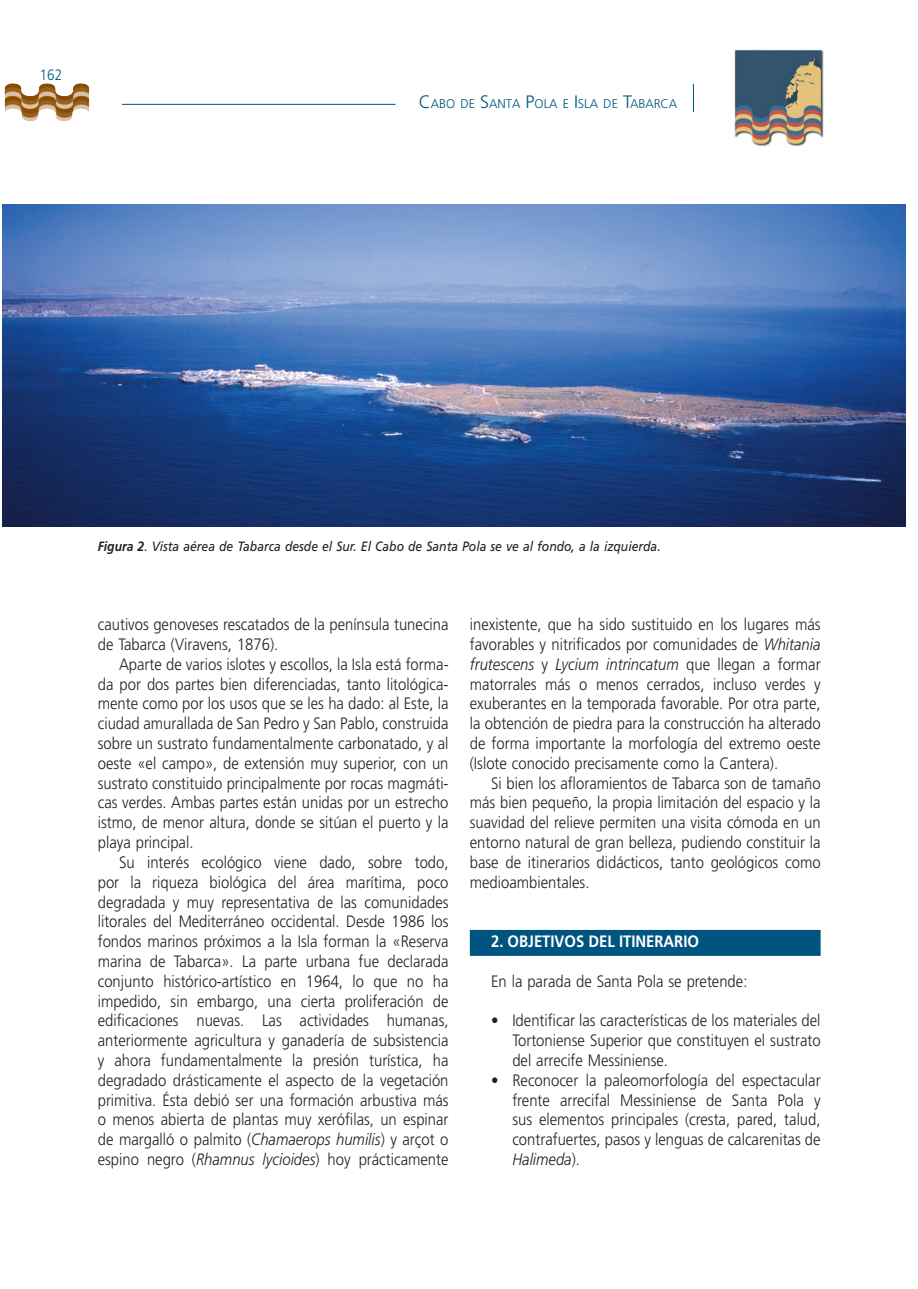
<style>
.page{position:relative;width:918px;height:1289px;background:#fff}
.page>*{position:absolute;margin:0;border:0;box-sizing:border-box;transform-origin:0 0}
.t1{font:300 16.5px/19.8px "Frutiger";color:#231f20;text-align:justify;scale:.9 1}
.t2{font:700 16.5px "Frutiger";color:#fff;scale:.9 1}
.t3{font:300 15px "Frutiger";color:#005480;scale:.9 1}
.t4{font:italic 13.5px "Frutiger";color:#231f20;scale:.9 1}
.t5{font:300 12.6px "Frutiger";color:#005480}
.s1{font-size:18px}
.s2{font-weight:700}
.s3{font-style:italic}
</style>
<div class="page">
<img style="left:61px;top:83px;width:28px;height:38px">
<img style="left:734px;top:49px;width:90px;height:98px">
<svg style="left:693px;top:84px;width:1px;height:28px"></svg>
<hr style="left:122px;top:104px;width:273px;height:1px;background:#005480">
<div style="left:471px;top:930px;width:349px;height:25px;background:#005480"></div>
<div style="left:470px;top:930px;width:351px;height:26px;border:2px solid #005480"></div>
<img style="left:3px;top:204px;width:903px;height:322px">
<p class="t3" style="left:40px;top:69px;width:27px">162</p>
<p class="t5" style="left:419px;top:98px;width:260px"><span class="s1">C</span>ABO DE <span class="s1">S</span>ANTA <span class="s1">P</span>OLA E <span class="s1">I</span>SLA DE <span class="s1">T</span>ABARCA</p>
<p class="t4" style="left:98px;top:541px;width:627px"><span class="s2">Figura 2</span>. Vista aérea de Tabarca desde el Sur. El Cabo de Santa Pola se ve al fondo, a la izquierda.</p>
<p class="t1" style="left:98px;top:616px;width:391px">cautivos genoveses rescatados de la península tunecina de Tabarca (Viravens, 1876).</p>
<p class="t1" style="left:98px;top:655px;width:391px;text-indent:21px">Aparte de varios islotes y escollos, la Isla está forma&shy;da por dos partes bien diferenciadas, tanto litológica&shy;mente como por los usos que se les ha dado: al Este, la ciudad amurallada de San Pedro y San Pablo, construida sobre un sustrato fundamentalmente carbonatado, y al oeste «el campo», de extensión muy superior, con un sustrato constituido principalmente por rocas magmáti&shy;cas verdes. Ambas partes están unidas por un estrecho istmo, de menor altura, donde se sitúan el puerto y la playa principal.</p>
<p class="t1" style="left:98px;top:853px;width:391px;text-indent:21px">Su interés ecológico viene dado, sobre todo, por la riqueza biológica del área marítima, poco degradada y muy representativa de las comunidades litorales del Mediterráneo occidental. Desde 1986 los fondos marinos próximos a la Isla forman la «Reserva marina de Tabarca». La parte urbana fue declarada conjunto histórico-artístico en 1964, lo que no ha impedido, sin embargo, una cierta proliferación de edificaciones nuevas. Las actividades humanas, anteriormente agricultura y ganadería de subsistencia y ahora fundamentalmente la presión turística, ha degradado drásticamente el aspecto de la vegetación primitiva. Ésta debió ser una formación arbustiva más o menos abierta de plantas muy xerófilas, un espinar de margalló o palmito (<span class="s3">Chamaerops humilis</span>) y arçot o espino negro (<span class="s3">Rhamnus lycioides</span>) hoy prácticamente</p>
<p class="t1" style="left:470px;top:616px;width:391px">inexistente, que ha sido sustituido en los lugares más favorables y nitrificados por comunidades de <span class="s3">Whitania frutescens</span> y <span class="s3">Lycium intrincatum</span> que llegan a formar matorrales más o menos cerrados, incluso verdes y exuberantes en la temporada favorable. Por otra parte, la obtención de piedra para la construcción ha alterado de forma importante la morfología del extremo oeste (Islote conocido precisamente como la Cantera).</p>
<p class="t1" style="left:470px;top:774px;width:391px;text-indent:21px">Si bien los afloramientos de Tabarca son de tamaño más bien pequeño, la propia limitación del espacio y la suavidad del relieve permiten una visita cómoda en un entorno natural de gran belleza, pudiendo constituir la base de itinerarios didácticos, tanto geológicos como medioambientales.</p>
<p class="t2" style="left:491px;top:934px;width:233px">2. OBJETIVOS DEL ITINERARIO</p>
<p class="t1" style="left:491px;top:972px;width:286px">En la parada de Santa Pola se pretende:</p>
<p class="t1" style="left:512px;top:1012px;width:344px;text-indent:-21px">• Identificar las características de los materiales del Tortoniense Superior que constituyen el sustrato del arrecife Messiniense.</p>
<p class="t1" style="left:512px;top:1071px;width:344px;text-indent:-21px">• Reconocer la paleomorfología del espectacular frente arrecifal Messiniense de Santa Pola y sus elementos principales (cresta, pared, talud, contrafuertes, pasos y lenguas de calcarenitas de <span class="s3">Halimeda</span>).</p>
</div>
